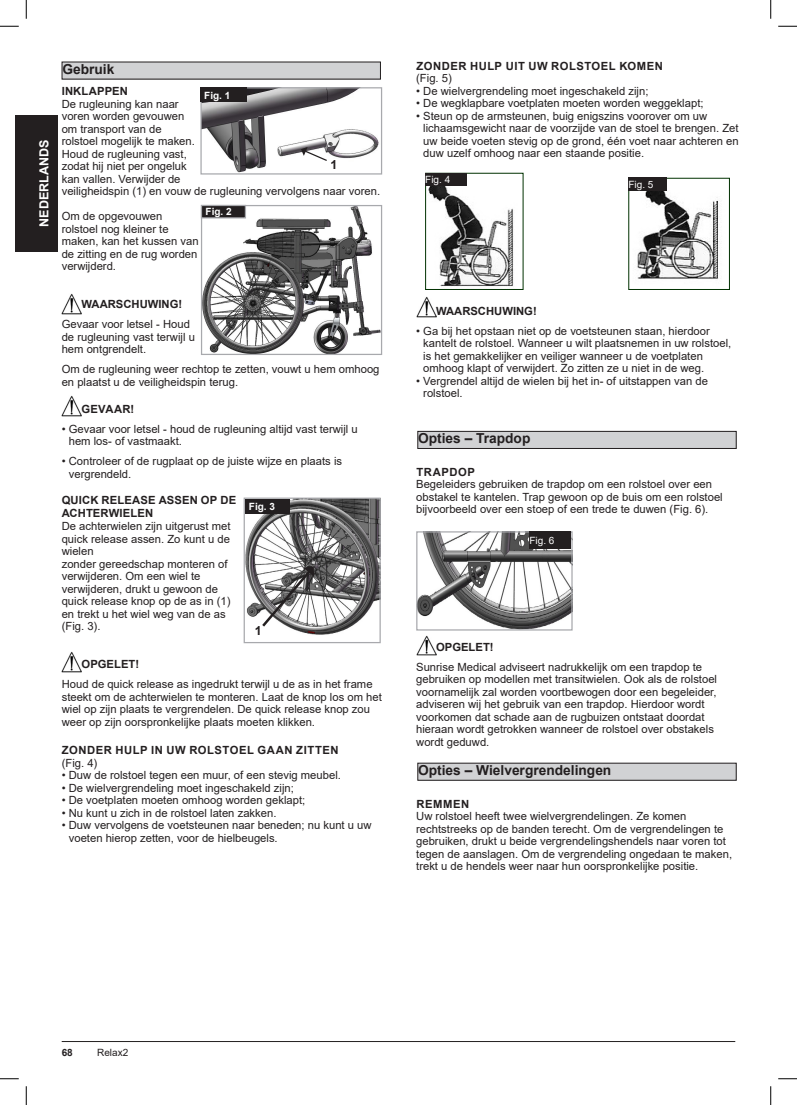
<style>
.page{position:relative;width:797px;height:1105px;background:#fff}
.page>*{position:absolute;margin:0;border:0;box-sizing:border-box;transform-origin:0 0}
.Dutch_Heading_1{font:700 13.75px "Arial";color:#231f20}
.t1{font:700 12.5px "Arial";color:#fff}
.LABELS{font:700 12.5px "Arial";color:#231f20}
.BODY_TEXT{font:11.25px/12.5px "Arial";color:#231f20}
.Option_Title{font:700 11.25px "Arial";letter-spacing:.05em;color:#231f20}
.Section_Heading{font:700 11.25px/13.5px "Arial";letter-spacing:.01em;color:#231f20}
.BODY_TEXT-2{font:700 11.25px "Arial";color:#231f20}
.Figure_Text{font:10px "Arial";color:#fff}
.Bildnummer{font:700 10px "Arial";color:#fff}
.t2{font:10px "Arial";color:#231f20}
.t3{font:700 10px "Arial";color:#231f20}
</style>
<div class="page">
<hr style="left:62px;top:1041px;width:673px;height:1px;background:#231f20">
<div style="left:16px;top:115px;width:42px;height:136px;background:#231f20"></div>
<img style="left:427px;top:185px;width:87px;height:102px">
<div style="left:425px;top:173px;width:98px;height:117px;border:1px solid #003100"></div>
<div style="left:425px;top:173px;width:42px;height:12px;background:#231f20"></div>
<img style="left:637px;top:191px;width:83px;height:88px">
<div style="left:628px;top:178px;width:39px;height:13px;background:#231f20"></div>
<img style="left:416px;top:297px;width:20px;height:20px">
<div style="left:418px;top:431px;width:318px;height:17px;background:#d1d2d4"></div>
<div style="left:417px;top:431px;width:319px;height:18px;border:1px solid #231f20"></div>
<img style="left:418px;top:533px;width:152px;height:96px">
<div style="left:416px;top:531px;width:156px;height:100px;border:1px solid #a8a9ad"></div>
<div style="left:529px;top:532px;width:42px;height:17px;background:#231f20"></div>
<img style="left:416px;top:635px;width:20px;height:20px">
<div style="left:418px;top:763px;width:318px;height:17px;background:#d1d2d4"></div>
<div style="left:417px;top:763px;width:319px;height:17px;border:1px solid #231f20"></div>
<img style="left:62px;top:294px;width:20px;height:20px">
<img style="left:62px;top:396px;width:20px;height:20px">
<img style="left:62px;top:652px;width:20px;height:20px">
<img style="left:202px;top:89px;width:177px;height:84px">
<div style="left:200px;top:87px;width:182px;height:88px;border:1px solid #a8a9ad"></div>
<div style="left:201px;top:88px;width:46px;height:14px;background:#231f20"></div>
<svg style="left:301px;top:147px;width:27px;height:15px"></svg>
<img style="left:203px;top:207px;width:177px;height:146px">
<div style="left:201px;top:205px;width:181px;height:150px;border:1px solid #a8a9ad"></div>
<div style="left:201px;top:205px;width:44px;height:13px;background:#231f20"></div>
<div style="left:201px;top:205px;width:45px;height:13px;border:1px solid #a8a9ad"></div>
<img style="left:246px;top:500px;width:133px;height:135px">
<div style="left:244px;top:498px;width:137px;height:145px;border:1px solid #a8a9ad"></div>
<div style="left:245px;top:499px;width:44px;height:15px;background:#231f20"></div>
<svg style="left:260px;top:566px;width:54px;height:63px"></svg>
<div style="left:62px;top:62px;width:318px;height:17px;background:#d1d2d4"></div>
<svg style="left:0;top:25px;width:19px;height:2px"></svg>
<svg style="left:778px;top:25px;width:19px;height:2px"></svg>
<svg style="left:0;top:1078px;width:19px;height:1px"></svg>
<svg style="left:778px;top:1078px;width:19px;height:1px"></svg>
<svg style="left:25px;top:0;width:2px;height:19px"></svg>
<svg style="left:25px;top:1086px;width:2px;height:19px"></svg>
<svg style="left:770px;top:0;width:1px;height:19px"></svg>
<svg style="left:770px;top:1086px;width:1px;height:19px"></svg>
<p class="t1" style="left:35px;top:227px;width:88px;rotate:-90deg">NEDERLANDS</p>
<p class="Dutch_Heading_1" style="left:62px;top:59px;width:53px">Gebruik</p>
<p class="Section_Heading" style="left:62px;top:85px;width:68px">INKLAPPEN</p>
<p class="BODY_TEXT" style="left:62px;top:98px;width:320px">De rugleuning kan naar<br>voren worden gevouwen<br>om transport van de<br>rolstoel mogelijk te maken.<br>Houd de rugleuning vast,<br>zodat hij niet per ongeluk<br>kan vallen. Verwijder de<br>veiligheidspin (1) en vouw de rugleuning vervolgens naar voren.</p>
<p class="BODY_TEXT" style="left:62px;top:210px;width:138px">Om de opgevouwen rolstoel nog kleiner te maken, kan het kussen van de zitting en de rug worden verwijderd.</p>
<p class="BODY_TEXT-2" style="left:82px;top:297px;width:102px">WAARSCHUWING!</p>
<p class="BODY_TEXT" style="left:62px;top:318px;width:135px">Gevaar voor letsel - Houd de rugleuning vast terwijl u hem ontgrendelt.</p>
<p class="BODY_TEXT" style="left:62px;top:363px;width:319px">Om de rugleuning weer rechtop te zetten, vouwt u hem omhoog en plaatst u de veiligheidspin terug.</p>
<p class="Section_Heading" style="left:82px;top:402px;width:54px">GEVAAR!</p>
<p class="BODY_TEXT" style="left:69px;top:423px;width:290px;text-indent:-7px">• Gevaar voor letsel - houd de rugleuning altijd vast terwijl u hem los- of vastmaakt.</p>
<p class="BODY_TEXT" style="left:69px;top:455px;width:275px;text-indent:-7px">• Controleer of de rugplaat op de juiste wijze en plaats is vergrendeld.</p>
<p class="Section_Heading" style="left:62px;top:493px;width:176px">QUICK RELEASE ASSEN OP DE<br>ACHTERWIELEN</p>
<p class="BODY_TEXT" style="left:62px;top:520px;width:170px;text-align:justify">De achterwielen zijn uitgerust met quick release assen. Zo kunt u de wielen</p>
<p class="BODY_TEXT" style="left:62px;top:557px;width:170px">zonder gereedschap monteren of verwijderen. Om een wiel te verwijderen, drukt u gewoon de quick release knop op de as in (1) en trekt u het wiel weg van de as (Fig. 3).</p>
<p class="BODY_TEXT-2" style="left:82px;top:656px;width:59px">OPGELET!</p>
<p class="BODY_TEXT" style="left:62px;top:678px;width:322px">Houd de quick release as ingedrukt terwijl u de as in het frame steekt om de achterwielen te monteren. Laat de knop los om het wiel op zijn plaats te vergrendelen. De quick release knop zou weer op zijn oorspronkelijke plaats moeten klikken.</p>
<p class="Option_Title" style="left:62px;top:742px;width:278px">ZONDER HULP IN UW ROLSTOEL GAAN ZITTEN</p>
<p class="BODY_TEXT" style="left:62px;top:756px;width:37px">(Fig. 4)</p>
<p class="BODY_TEXT" style="left:62px;top:769px;width:281px">• Duw de rolstoel tegen een muur, of een stevig meubel.</p>
<p class="BODY_TEXT" style="left:62px;top:781px;width:234px">• De wielvergrendeling moet ingeschakeld zijn;</p>
<p class="BODY_TEXT" style="left:62px;top:794px;width:245px">• De voetplaten moeten omhoog worden geklapt;</p>
<p class="BODY_TEXT" style="left:62px;top:806px;width:216px">• Nu kunt u zich in de rolstoel laten zakken.</p>
<p class="BODY_TEXT" style="left:69px;top:819px;width:304px;text-indent:-7px">• Duw vervolgens de voetsteunen naar beneden; nu kunt u uw voeten hierop zetten, voor de hielbeugels.</p>
<p class="Bildnummer" style="left:204px;top:88px;width:28px">Fig. 1</p>
<p class="LABELS" style="left:330px;top:156px;width:8px">1</p>
<p class="Bildnummer" style="left:206px;top:205px;width:28px">Fig. 2</p>
<p class="Bildnummer" style="left:249px;top:500px;width:28px">Fig. 3</p>
<p class="LABELS" style="left:255px;top:621px;width:8px">1</p>
<p class="Option_Title" style="left:416px;top:58px;width:248px">ZONDER HULP UIT UW ROLSTOEL KOMEN</p>
<p class="BODY_TEXT" style="left:416px;top:72px;width:37px">(Fig. 5)</p>
<p class="BODY_TEXT" style="left:416px;top:85px;width:234px">• De wielvergrendeling moet ingeschakeld zijn;</p>
<p class="BODY_TEXT" style="left:416px;top:97px;width:289px">• De wegklapbare voetplaten moeten worden weggeklapt;</p>
<p class="BODY_TEXT" style="left:423px;top:110px;width:317px;text-indent:-7px">• Steun op de armsteunen, buig enigszins voorover om uw lichaamsgewicht naar de voorzijde van de stoel te brengen. Zet uw beide voeten stevig op de grond, één voet naar achteren en duw uzelf omhoog naar een staande positie.</p>
<p class="Figure_Text" style="left:425px;top:172px;width:27px">Fig. 4</p>
<p class="Figure_Text" style="left:628px;top:178px;width:27px">Fig. 5</p>
<p class="BODY_TEXT-2" style="left:436px;top:303px;width:102px">WAARSCHUWING!</p>
<p class="BODY_TEXT" style="left:423px;top:324px;width:309px;text-indent:-7px">• Ga bij het opstaan niet op de voetsteunen staan, hierdoor kantelt de rolstoel. Wanneer u wilt plaatsnemen in uw rolstoel, is het gemakkelijker en veiliger wanneer u de voetplaten omhoog klapt of verwijdert. Zo zitten ze u niet in de weg.</p>
<p class="BODY_TEXT" style="left:423px;top:374px;width:286px;text-indent:-7px">• Vergrendel altijd de wielen bij het in- of uitstappen van de rolstoel.</p>
<p class="Dutch_Heading_1" style="left:418px;top:429px;width:114px">Opties – Trapdop</p>
<p class="Option_Title" style="left:416px;top:464px;width:60px">TRAPDOP</p>
<p class="BODY_TEXT" style="left:416px;top:478px;width:308px">Begeleiders gebruiken de trapdop om een rolstoel over een obstakel te kantelen. Trap gewoon op de buis om een rolstoel bijvoorbeeld over een stoep of een trede te duwen (Fig. 6).</p>
<p class="Figure_Text" style="left:529px;top:534px;width:27px">Fig. 6</p>
<p class="BODY_TEXT-2" style="left:436px;top:639px;width:59px">OPGELET!</p>
<p class="BODY_TEXT" style="left:416px;top:660px;width:302px">Sunrise Medical adviseert nadrukkelijk om een trapdop te gebruiken op modellen met transitwielen. Ook als de rolstoel voornamelijk zal worden voortbewogen door een begeleider, adviseren wij het gebruik van een trapdop. Hierdoor wordt voorkomen dat schade aan de rugbuizen ontstaat doordat hieraan wordt getrokken wanneer de rolstoel over obstakels wordt geduwd.</p>
<p class="Dutch_Heading_1" style="left:418px;top:760px;width:195px">Opties – Wielvergrendelingen</p>
<p class="Option_Title" style="left:416px;top:796px;width:54px">REMMEN</p>
<p class="BODY_TEXT" style="left:416px;top:810px;width:317px">Uw rolstoel heeft twee wielvergrendelingen. Ze komen rechtstreeks op de banden terecht. Om de vergrendelingen te gebruiken, drukt u beide vergrendelingshendels naar voren tot tegen de aanslagen. Om de vergrendeling ongedaan te maken, trekt u de hendels weer naar hun oorspronkelijke positie.</p>
<p class="t3" style="left:62px;top:1045px;width:13px">68</p>
<p class="t2" style="left:97px;top:1045px;width:33px">Relax2</p>
</div>
